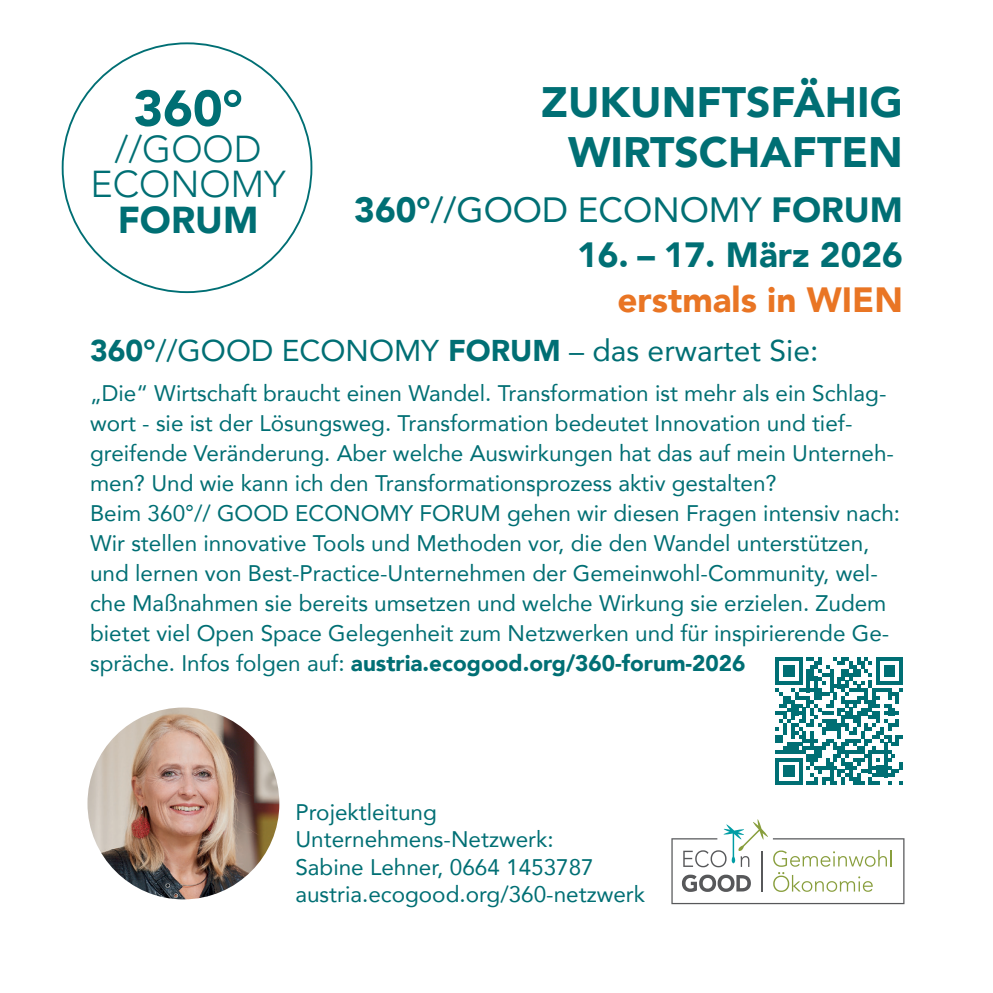
<style>
.page{position:relative;width:993px;height:993px;background:#fff}
.page>*{position:absolute;margin:0;border:0;box-sizing:border-box;transform-origin:0 0}
.t1{font:900 50.25px "Avenir";color:#006f74}
.t2{font:900 42.5px/50px "Avenir";color:#006f74;text-align:right}
.t3{font:300 37.5px/35.8px "Avenir";color:#006f74;text-align:center}
.t4{font:900 37.5px "Avenir";color:#006f74}
.t5{font:35px "Avenir";color:#006f74}
.t6{font:900 35px "Avenir";color:#006f74}
.t7{font:900 35px "Avenir";color:#e97524}
.t8{font:30px "Avenir";color:#006f74}
.t9{font:22.5px/30px "Avenir";color:#006f74}
.s1{font-weight:900}
</style>
<div class="page">
<svg style="left:775px;top:657px;width:127px;height:127px"></svg>
<svg style="left:671px;top:819px;width:233px;height:84px"></svg>
<hr style="left:760px;top:850px;width:2px;height:41px;background:#57585a">
<img style="left:87px;top:707px;width:192px;height:192px;border-radius:96px">
<h2 class="t2" style="left:541px;top:76px;width:363px">ZUKUNFTSFÄHIG<br>WIRTSCHAFTEN</h2>
<h3 class="t5" style="left:354px;top:182px;width:550px"><span class="s1">360°</span>//GOOD ECONOMY <span class="s1">FORUM</span></h3>
<h3 class="t6" style="left:577px;top:225px;width:327px">16. – 17. März 2026</h3>
<h3 class="t7" style="left:617px;top:270px;width:287px">erstmals in WIEN</h3>
<h3 class="t8" style="left:90px;top:326px;width:729px"><span class="s1">360°</span>//GOOD ECONOMY <span class="s1">FORUM</span> – das erwartet Sie:</h3>
<p class="t9" style="left:90px;top:377px;width:811px">„Die“ Wirtschaft braucht einen Wandel. Transformation ist mehr als ein Schlag&shy;wort - sie ist der Lösungsweg. Transformation bedeutet Innovation und tief&shy;greifende Veränderung. Aber welche Auswirkungen hat das auf mein Unterneh&shy;men? Und wie kann ich den Transformationsprozess aktiv gestalten?<br>Beim 360°// GOOD ECONOMY FORUM gehen wir diesen Fragen intensiv nach:<br>Wir stellen innovative Tools und Methoden vor, die den Wandel unterstützen, und lernen von Best-Practice-Unternehmen der Gemeinwohl-Community, wel&shy;che Maßnahmen sie bereits umsetzen und welche Wirkung sie erzielen. Zudem bietet viel Open Space Gelegenheit zum Netzwerken und für inspirierende Ge&shy;spräche. Infos folgen auf: <span class="s1">austria.ecogood.org/360-forum-2026</span></p>
<h1 class="t1" style="left:133px;top:65px;width:111px">360°</h1>
<h3 class="t3" style="left:91px;top:131px;width:196px">//GOOD<br>ECONOMY</h3>
<h3 class="t4" style="left:118px;top:188px;width:142px">FORUM</h3>
<p class="t9" style="left:295px;top:797px;width:351px;line-height:27.5px">Projektleitung<br>Unternehmens-Netzwerk:<br>Sabine Lehner, 0664 1453787 austria.ecogood.org/360-netzwerk</p>
</div>
